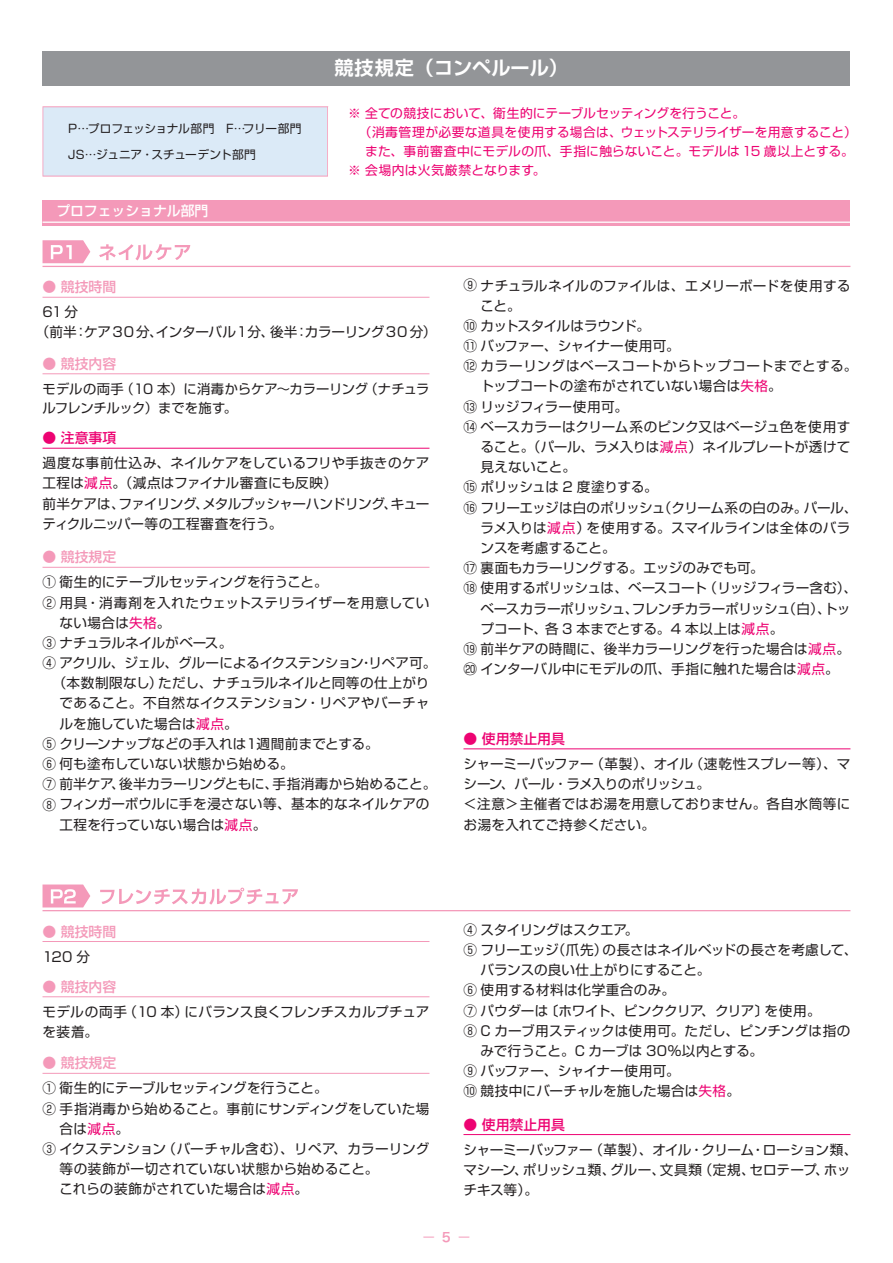
<style>
.page{position:relative;width:893px;height:1263px;background:#fff}
.page>*{position:absolute;margin:0;border:0;box-sizing:border-box;transform-origin:0 0}
.t1{font:700 19.2px "Shin Go Pro De";color:#fff}
.t2{font:500 13.8px "Shin Go Pro";color:#f499b9}
.t3{font:500 13.8px "Shin Go Pro";color:#ed0372}
.t4{font:500 13.8px "Shin Go Pro";color:#fff}
.t5{font:13.65px/20.2px "Shin Go Pro";letter-spacing:.005em;color:#231f20}
.t6{font:13.65px/20.2px "Shin Go Pro";letter-spacing:-.03em;color:#231f20}
.t7{font:13.65px/20.2px "Shin Go Pro";letter-spacing:-.02em;color:#231f20}
.t8{font:13.65px/20.2px "Shin Go Pro";letter-spacing:.025em;color:#231f20}
.t9{font:13.65px "Shin Go Pro";letter-spacing:.035em;color:#231f20}
.t10{font:13.65px "Shin Go Pro";letter-spacing:.03em;color:#231f20}
.t11{font:13.65px "Shin Go Pro";letter-spacing:-.04em;color:#231f20}
.t12{font:13.65px "Shin Go Pro";letter-spacing:-.055em;color:#231f20}
.t13{font:13.65px "Shin Go Pro";letter-spacing:-.025em;color:#231f20}
.t14{font:13.65px/20.2px "Shin Go Pro";letter-spacing:.045em;color:#231f20}
.t15{font:13.65px "Shin Go Pro";letter-spacing:-.015em;color:#231f20}
.t16{font:13.65px "Shin Go Pro";letter-spacing:-.045em;color:#231f20}
.t17{font:13.65px "Shin Go Pro";letter-spacing:.04em;color:#231f20}
.t18{font:13.65px "Shin Go Pro";letter-spacing:-.06em;color:#231f20}
.t19{font:13.35px/19.2px "Shin Go Pro";letter-spacing:-.005em;color:#231f20}
.t20{font:12.75px/19.2px "Shin Go Pro";letter-spacing:.015em;color:#ed0372;text-align:center}
.t21{font:12.75px "Hira Kaku Std W3";color:#f499b9}
.t22{font:12.75px "Hira Kaku Std W6";color:#f499b9}
.t23{font:11.7px/25.5px "Shin Go Pro";letter-spacing:-.01em;color:#231f20}
.s1{color:#ed0372}
</style>
<div class="page">
<div style="left:43px;top:51px;width:807px;height:34px;background:#939598"></div>
<svg style="left:43px;top:106px;width:285px;height:71px;background:#dce7f5"></svg>
<div style="left:43px;top:200px;width:807px;height:25px;background:#f499b9"></div>
<hr style="left:43px;top:222px;width:807px;height:1px;background:#fff">
<hr style="left:43px;top:297px;width:386px;height:1px;background:#f499b9">
<hr style="left:43px;top:373px;width:386px;height:1px;background:#f499b9">
<hr style="left:43px;top:567px;width:386px;height:1px;background:#f499b9">
<hr style="left:43px;top:448px;width:386px;height:1px;background:#ed0372">
<hr style="left:463px;top:748px;width:387px;height:1px;background:#ed0372">
<hr style="left:43px;top:266px;width:807px;height:1px;background:#f499b9">
<svg style="left:99px;top:244px;width:91px;height:16px"></svg>
<svg style="left:43px;top:240px;width:47px;height:23px"></svg>
<svg style="left:100px;top:888px;width:198px;height:17px"></svg>
<svg style="left:43px;top:884px;width:47px;height:23px"></svg>
<hr style="left:43px;top:910px;width:807px;height:1px;background:#f499b9">
<hr style="left:43px;top:1073px;width:386px;height:1px;background:#f499b9">
<hr style="left:43px;top:941px;width:386px;height:1px;background:#f499b9">
<hr style="left:43px;top:996px;width:386px;height:1px;background:#f499b9">
<hr style="left:463px;top:1134px;width:387px;height:1px;background:#ed0372">
<h1 class="t1" style="left:335px;top:52px;width:235px">競技規定（コンペルール(</h1>
<p class="t23" style="left:68px;top:115px;width:189px">P…プロフェッショナル部門　F…<br>JS…ジュニア・スチューデント部門</p>
<p class="t23" style="left:243px;top:115px;width:60px">フリー部門</p>
<p class="t4" style="left:43px;top:199px;width:167px">　プロフェッショナル部門</p>
<p class="t20" style="left:348px;top:102px;width:399px">※ 全ての競技において、衛生的にテーブルセッティングを行うこと。</p>
<p class="t20" style="left:359px;top:121px;width:499px">（消毒管理が必要な道具を使用する場合は、ウェットステリライザーを用意すること(また、事前審査中にモデルの爪、手指に触らないこと。モデルは 15 歳以上とする。</p>
<p class="t20" style="left:348px;top:159px;width:199px">※ 会場内は火気厳禁となります。</p>
<p class="t2" style="left:43px;top:276px;width:75px">● 競技時間</p>
<p class="t5" style="left:43px;top:300px;width:37px">61分</p>
<p class="t13" style="left:305px;top:321px;width:133px">カラーリング30 分(</p>
<p class="t17" style="left:84px;top:321px;width:192px">ケア30分インターバル1分、</p>
<p class="t5" style="left:36px;top:320px;width:43px">（前半</p>
<p class="t5" style="left:270px;top:320px;width:29px">後半</p>
<p class="t5" style="left:74px;top:320px;width:15px">：</p>
<p class="t5" style="left:295px;top:320px;width:15px">：</p>
<p class="t5" style="left:149px;top:320px;width:15px">、</p>
<p class="t2" style="left:43px;top:352px;width:75px">● 競技内容</p>
<p class="t19" style="left:43px;top:377px;width:196px">モデルの両手<br>ルフレンチルック）までを施す。</p>
<p class="t19" style="left:121px;top:377px;width:249px">（10 本）に消毒からケア〜カラーリング</p>
<p class="t19" style="left:364px;top:377px;width:67px">（ナチュラ</p>
<p class="t3" style="left:43px;top:427px;width:75px">● 注意事項</p>
<p class="t10" style="left:43px;top:452px;width:388px">過度な事前仕込み、ネイルケアをしているフリや手抜きのケア</p>
<p class="t5" style="left:43px;top:471px;width:296px">工程は<span class="s1">減点</span>。（減点はファイナル審査にも反映(</p>
<p class="t12" style="left:118px;top:492px;width:312px">ファイリングメタルプッシャーハンドリングキュー</p>
<p class="t5" style="left:383px;top:492px;width:15px">、</p>
<p class="t5" style="left:43px;top:492px;width:242px">前半ケアは、<br>ティクルニッパー等の工程審査を行う。</p>
<p class="t5" style="left:195px;top:492px;width:15px">、</p>
<p class="t2" style="left:43px;top:546px;width:75px">● 競技規定</p>
<p class="t5" style="left:43px;top:570px;width:388px">1 衛生的にテーブルセッティングを行うこと。<br>2 用具・消毒剤を入れたウェットステリライザーを用意してい</p>
<p class="t7" style="left:43px;top:631px;width:395px">3 ナチュラルネイルがベース。<br>4 アクリル、ジェル、グルーによるイクステンションリペア可。</p>
<p class="t8" style="left:60px;top:611px;width:113px">ない場合は<span class="s1">失格</span>。</p>
<p class="t5" style="left:158px;top:651px;width:273px;text-indent:201px">・<br>ただし、ナチュラルネイルと同等の仕上がり</p>
<p class="t5" style="left:60px;top:671px;width:371px;text-indent:-7px">（本数制限なし）<br>であること。不自然なイクステンション・リペアやバーチャルを施していた場合は<span class="s1">減点</span>。</p>
<p class="t5" style="left:43px;top:732px;width:388px">5 クリーンナップなどの手入れは１週間前までとする。<br>6 何も塗布していない状態から始める。<br>7 前半ケア後半カラーリングともに、<br>8 フィンガーボウルに手を浸さない等、基本的なネイルケアの</p>
<p class="t5" style="left:272px;top:772px;width:165px">手指消毒から始めること。</p>
<p class="t5" style="left:111px;top:772px;width:15px">、</p>
<p class="t5" style="left:60px;top:813px;width:208px">工程を行っていない場合は<span class="s1">減点</span>。</p>
<p class="t5" style="left:463px;top:274px;width:388px">9 ナチュラルネイルのファイルは、エメリーボードを使用する</p>
<p class="t5" style="left:480px;top:294px;width:42px">こと。</p>
<p class="t16" style="left:463px;top:314px;width:188px">10 カットスタイルはラウンド。</p>
<p class="t11" style="left:463px;top:335px;width:218px">11 バッファー、シャイナー使用可。</p>
<p class="t9" style="left:463px;top:355px;width:395px">12 カラーリングはベースコートからトップコートまでとする。</p>
<p class="t5" style="left:480px;top:374px;width:303px">トップコートの塗布がされていない場合は<span class="s1">失格</span>。</p>
<p class="t5" style="left:463px;top:395px;width:166px">13 リッジフィラー使用可。</p>
<p class="t5" style="left:463px;top:415px;width:388px">14 ベースカラーはクリーム系のピンク又はベージュ色を使用す</p>
<p class="t6" style="left:480px;top:435px;width:371px">ること。（パール、ラメ入りは<span class="s1">減点</span>）ネイルプレートが透けて</p>
<p class="t5" style="left:480px;top:455px;width:97px">見えないこと。</p>
<p class="t6" style="left:463px;top:475px;width:196px">15 ポリッシュは 2 度塗りする。</p>
<p class="t5" style="left:804px;top:496px;width:55px">パール、</p>
<p class="t5" style="left:587px;top:496px;width:265px;text-indent:-123px">16 フリーエッジは白のポリッシュ<br>を使用する。スマイルラインは全体のバラ</p>
<p class="t5" style="left:658px;top:496px;width:151px">（クリーム系の白のみ。</p>
<p class="t7" style="left:480px;top:516px;width:111px">ラメ入りは<span class="s1">減点</span>）</p>
<p class="t5" style="left:480px;top:536px;width:137px">ンスを考慮すること。</p>
<p class="t5" style="left:463px;top:556px;width:302px">17 裏面もカラーリングする。エッジのみでも可。</p>
<p class="t15" style="left:704px;top:577px;width:155px">（リッジフィラー含む、(</p>
<p class="t7" style="left:463px;top:576px;width:245px">18 使用するポリッシュは、ベースコート</p>
<p class="t13" style="left:480px;top:597px;width:160px">ベースカラーポリッシュ、</p>
<p class="t5" style="left:480px;top:617px;width:304px">プコート、各 3 本までとする。4 本以上は<span class="s1">減点</span>。</p>
<p class="t5" style="left:463px;top:637px;width:388px">19 前半ケアの時間に、後半カラーリングを行った場合は<span class="s1">減点</span>。</p>
<p class="t5" style="left:463px;top:657px;width:377px">20 インターバル中にモデルの爪、手指に触れた場合は<span class="s1">減点</span>。</p>
<p class="t6" style="left:632px;top:597px;width:160px">フレンチカラーポリッシュ</p>
<p class="t5" style="left:782px;top:597px;width:50px">（白）、</p>
<p class="t5" style="left:824px;top:597px;width:28px">トッ</p>
<p class="t3" style="left:463px;top:727px;width:103px">● 使用禁止用具</p>
<p class="t5" style="left:463px;top:752px;width:388px">シャーミーバッファー<br>シーン、パール・ラメ入りのポリッシュ。<br>＜注意＞主催者ではお湯を用意しておりません。各自水筒等にお湯を入れてご持参ください。</p>
<p class="t5" style="left:590px;top:752px;width:104px">（革製）、オイル</p>
<p class="t14" style="left:690px;top:752px;width:162px">（速乾性スプレー等）、マ</p>
<p class="t2" style="left:43px;top:920px;width:75px">● 競技時間</p>
<p class="t5" style="left:43px;top:944px;width:49px">120 分</p>
<p class="t2" style="left:43px;top:975px;width:75px">● 競技内容</p>
<p class="t14" style="left:43px;top:1000px;width:86px">モデルの両手を装着。</p>
<p class="t5" style="left:184px;top:1000px;width:247px">にバランス良くフレンチスカルプチュア</p>
<p class="t5" style="left:123px;top:1000px;width:66px">（10 本）</p>
<p class="t2" style="left:43px;top:1052px;width:75px">● 競技規定</p>
<p class="t5" style="left:43px;top:1076px;width:388px">1 衛生的にテーブルセッティングを行うこと。<br>2 手指消毒から始めること。事前にサンディングをしていた場</p>
<p class="t15" style="left:43px;top:1137px;width:125px">3 イクステンション</p>
<p class="t5" style="left:60px;top:1117px;width:71px">合は<span class="s1">減点</span>。</p>
<p class="t5" style="left:333px;top:1137px;width:98px">、カラーリング</p>
<p class="t5" style="left:60px;top:1137px;width:321px;text-indent:103px">（バーチャル含む）、リペア<br>等の装飾が一切されていない状態から始めること。これらの装飾がされていた場合は<span class="s1">減点</span>。</p>
<p class="t6" style="left:463px;top:918px;width:165px">4 スタイリングはスクエア<br>5 フリーエッジ</p>
<p class="t8" style="left:463px;top:978px;width:388px">6 使用する材料は化学重合のみ。<br>7 パウダーは<br>8 C カーブ用スティックは使用可。ただし、ピンチングは指の</p>
<p class="t5" style="left:463px;top:1059px;width:278px">9 バッファー、シャイナー使用可。<br>10 競技中にバーチャルを施した場合は<span class="s1">失格</span>。</p>
<p class="t5" style="left:603px;top:918px;width:256px;text-indent:22px">。<br>の長さはネイルベッドの長さを考慮して、</p>
<p class="t5" style="left:480px;top:938px;width:232px;text-indent:71px">（爪先）<br>バランスの良い仕上がりにすること。</p>
<p class="t6" style="left:545px;top:998px;width:161px">〔ホワイト、ピンククリア</p>
<p class="t5" style="left:480px;top:1039px;width:284px">みで行うこと。C カーブは 30％以内とする。</p>
<p class="t5" style="left:701px;top:998px;width:69px">、クリア〕</p>
<p class="t5" style="left:765px;top:998px;width:58px">を使用。</p>
<p class="t3" style="left:463px;top:1113px;width:103px">● 使用禁止用具</p>
<p class="t11" style="left:463px;top:1138px;width:131px">シャーミーバッファー</p>
<p class="t18" style="left:590px;top:1138px;width:166px">（革製）、オイル・クリーム</p>
<p class="t5" style="left:751px;top:1138px;width:108px">・ローション類、</p>
<p class="t5" style="left:523px;top:1158px;width:94px">ポリッシュ類、</p>
<p class="t5" style="left:610px;top:1158px;width:56px">グルー、</p>
<p class="t5" style="left:699px;top:1158px;width:57px">（定規、</p>
<p class="t5" style="left:750px;top:1158px;width:81px">セロテープ、</p>
<p class="t5" style="left:660px;top:1158px;width:44px">文具類</p>
<p class="t5" style="left:824px;top:1158px;width:28px">ホッ</p>
<p class="t7" style="left:463px;top:1158px;width:76px">マシーン、チキス等。(</p>
<p class="t21" style="left:422px;top:1228px;width:14px">ー</p>
<p class="t22" style="left:442px;top:1228px;width:11px">5</p>
<p class="t21" style="left:458px;top:1228px;width:14px">ー</p>
</div>
